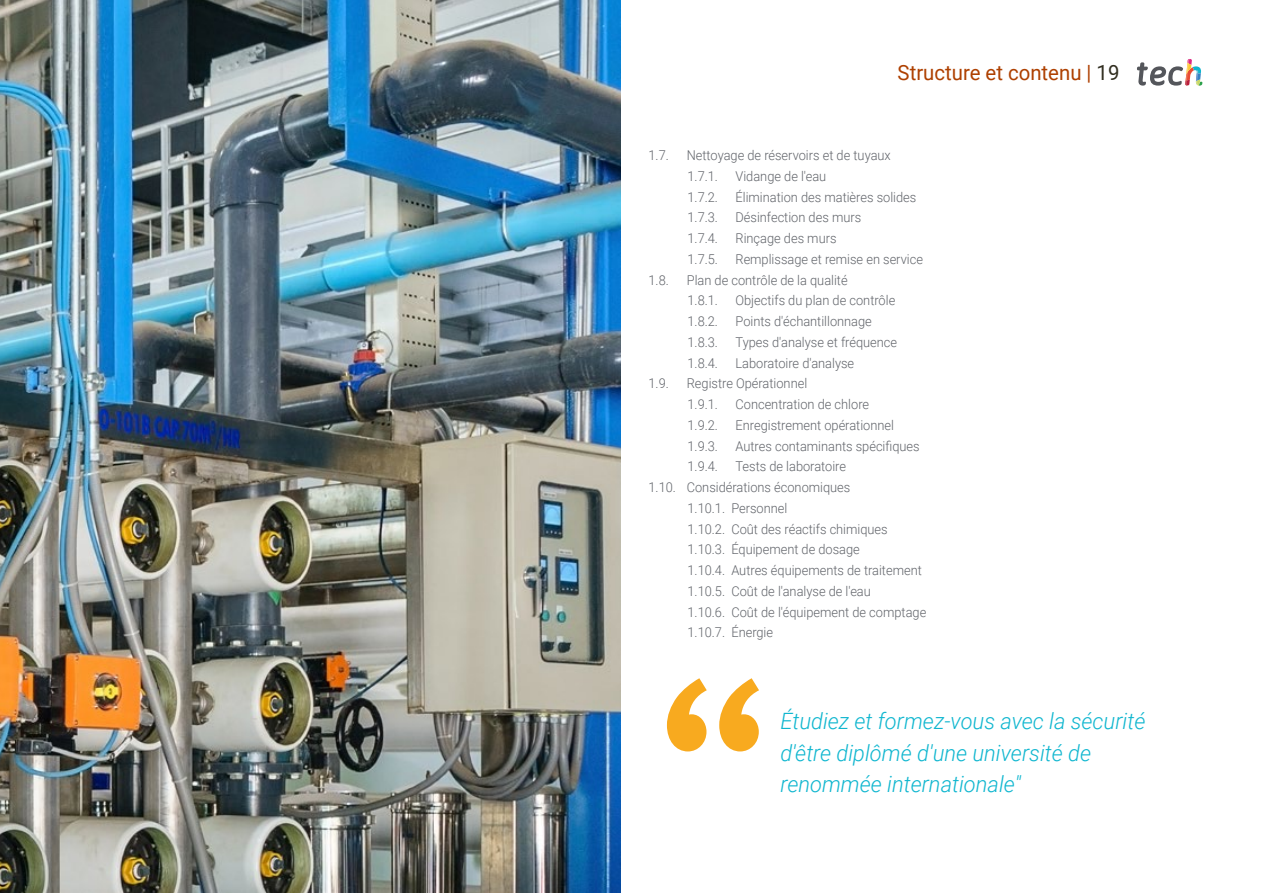
<style>
.page{position:relative;width:1263px;height:893px;background:#fff}
.page>*{position:absolute;margin:0;border:0;box-sizing:border-box;transform-origin:0 0}
.t1{font:italic 300 22.5px/31.5px "Roboto";color:#0fb6cf}
.t2{font:21px "Roboto";color:#ae4000}
.t3{font:300 13.5px/20.7px "Roboto";color:#61646a;scale:.95 1}
.s1{color:#312e20}
</style>
<div class="page">
<img style="left:0;top:0;width:621px;height:893px">
<svg style="left:1137px;top:59px;width:65px;height:27px"></svg>
<svg style="left:667px;top:678px;width:92px;height:73px"></svg>
<h2 class="t2" style="left:898px;top:57px;width:223px">Structure et contenu | <span class="s1">19</span></h2>
<p class="t3" style="left:648px;top:144px;width:23px">1.7.</p>
<p class="t3" style="left:687px;top:144px;width:216px">Nettoyage de réservoirs et de tuyaux<br>1.7.1.</p>
<p class="t3" style="left:735px;top:165px;width:97px">Vidange de l'eau</p>
<p class="t3" style="left:687px;top:186px;width:34px">1.7.2.</p>
<p class="t3" style="left:735px;top:186px;width:192px">Élimination des matières solides</p>
<p class="t3" style="left:687px;top:207px;width:34px">1.7.3.</p>
<p class="t3" style="left:735px;top:207px;width:134px">Désinfection des murs</p>
<p class="t3" style="left:687px;top:227px;width:34px">1.7.4.</p>
<p class="t3" style="left:735px;top:227px;width:108px">Rinçage des murs</p>
<p class="t3" style="left:687px;top:248px;width:34px">1.7.5.</p>
<p class="t3" style="left:735px;top:248px;width:199px">Remplissage et remise en service</p>
<p class="t3" style="left:648px;top:269px;width:23px">1.8.</p>
<p class="t3" style="left:687px;top:269px;width:171px">Plan de contrôle de la qualité<br>1.8.1.</p>
<p class="t3" style="left:735px;top:290px;width:170px">Objectifs du plan de contrôle</p>
<p class="t3" style="left:687px;top:310px;width:34px">1.8.2.</p>
<p class="t3" style="left:735px;top:310px;width:145px">Points d'échantillonnage</p>
<p class="t3" style="left:687px;top:331px;width:34px">1.8.3.</p>
<p class="t3" style="left:735px;top:331px;width:172px">Types d'analyse et fréquence</p>
<p class="t3" style="left:687px;top:352px;width:34px">1.8.4.</p>
<p class="t3" style="left:735px;top:352px;width:126px">Laboratoire d'analyse</p>
<p class="t3" style="left:648px;top:373px;width:23px">1.9.</p>
<p class="t3" style="left:687px;top:373px;width:128px">Registre Opérationnel<br>1.9.1.</p>
<p class="t3" style="left:735px;top:393px;width:142px">Concentration de chlore</p>
<p class="t3" style="left:687px;top:414px;width:34px">1.9.2.</p>
<p class="t3" style="left:735px;top:414px;width:168px">Enregistrement opérationnel</p>
<p class="t3" style="left:687px;top:435px;width:34px">1.9.3.</p>
<p class="t3" style="left:735px;top:435px;width:195px">Autres contaminants spécifiques</p>
<p class="t3" style="left:687px;top:456px;width:34px">1.9.4.</p>
<p class="t3" style="left:735px;top:456px;width:118px">Tests de laboratoire</p>
<p class="t3" style="left:648px;top:476px;width:214px">1.10. Considérations économiques</p>
<p class="t3" style="left:687px;top:497px;width:107px">1.10.1. Personnel</p>
<p class="t3" style="left:687px;top:518px;width:212px">1.10.2. Coût des réactifs chimiques</p>
<p class="t3" style="left:687px;top:539px;width:183px">1.10.3. Équipement de dosage</p>
<p class="t3" style="left:687px;top:559px;width:248px">1.10.4. Autres équipements de traitement</p>
<p class="t3" style="left:687px;top:580px;width:194px">1.10.5. Coût de l'analyse de l'eau</p>
<p class="t3" style="left:687px;top:601px;width:253px">1.10.6. Coût de l'équipement de comptage</p>
<p class="t3" style="left:687px;top:622px;width:92px">1.10.7. Énergie</p>
<h1 class="t1" style="left:780px;top:704px;width:367px">Étudiez et formez-vous avec la sécurité d'être diplômé d'une université de renommée internationale"</h1>
</div>
